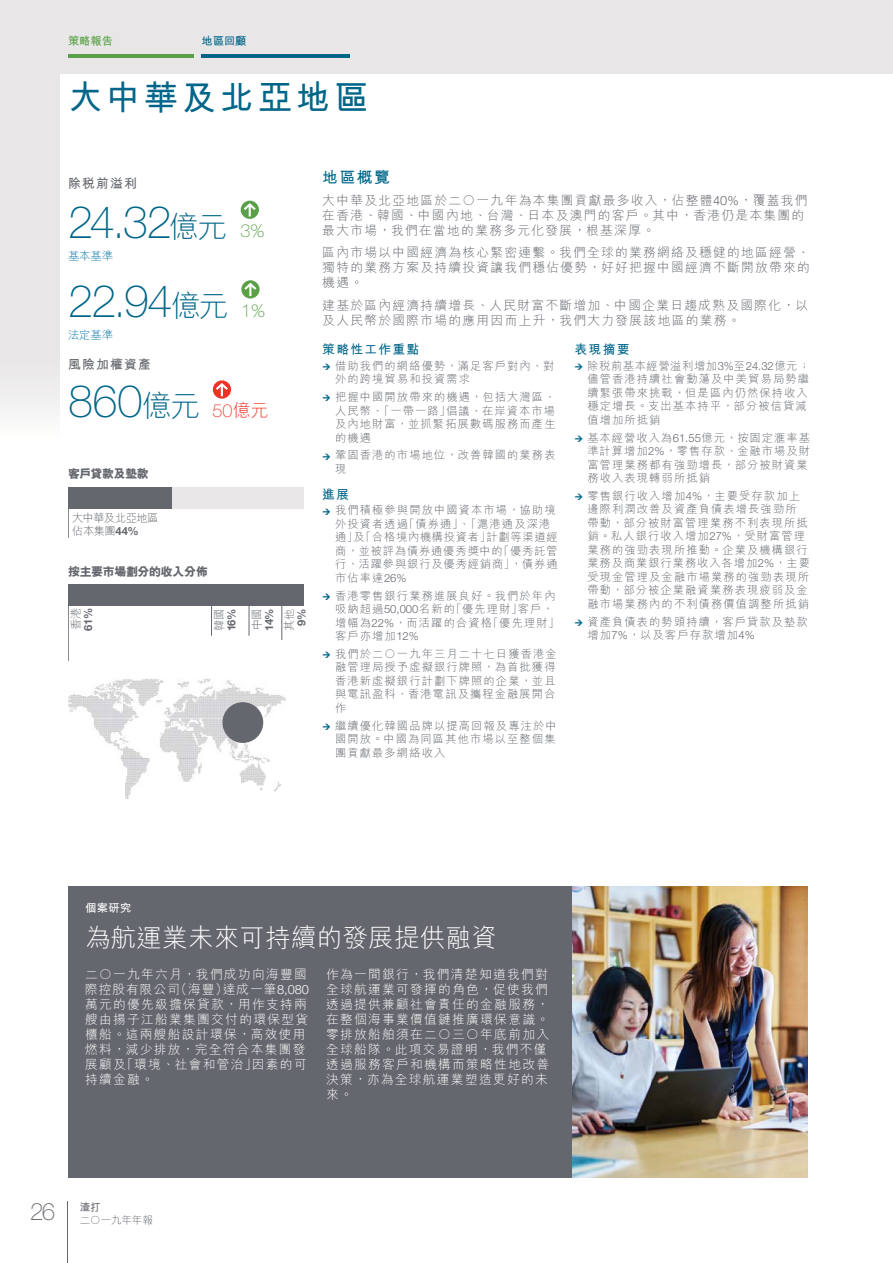
<style>
.page{position:relative;width:893px;height:1263px;background:#fff}
.page>*{position:absolute;margin:0;border:0;box-sizing:border-box;transform-origin:0 0}
.t1{font:100 45px "Helvetica Neue";letter-spacing:-.03em;color:#006689}
.t2{font:34.5px "M Hei HK Bold E Ten B5 H";letter-spacing:.1em;color:#006689}
.t3{font:25.5px "M Hei HK Light E Ten B5 H";letter-spacing:.01em;color:#fff}
.t4{font:100 24px "Helvetica Neue";color:#64676d}
.t5{font:15.75px "M Hei HK Bold E Ten B5 H";color:#006689}
.t6{font:12.75px/15px "M Hei HK Light E Ten B5 H";letter-spacing:.1em;color:#fff}
.t7{font:12.75px/15px "M Hei HK Light E Ten B5 H";letter-spacing:.1em;color:#64676d}
.t8{font:12.75px "M Hei HK Bold E Ten B5 H";letter-spacing:.1em;color:#006689}
.t9{font:12.75px "M Hei HK Bold E Ten B5 H";letter-spacing:.1em;color:#64676d}
.t10{font:12px "M Hei HK Xbold E Ten B5 H";letter-spacing:-.03em;color:#64676d}
.t11{font:11.25px/13.5px "M Hei HK Light E Ten B5 H";letter-spacing:.1em;color:#64676d}
.t12{font:11.25px/13.5px "M Hei HK Light E Ten B5 H";letter-spacing:.08em;color:#64676d}
.t13{font:11.25px/12.8px "M Hei HK Light E Ten B5 H";letter-spacing:-.045em;color:#64676d}
.t14{font:700 11.25px "Helvetica Neue LT Std";color:#64676d}
.t15{font:11.25px "M Hei HK Light E Ten B5 H";color:#0073a3}
.t16{font:11.25px "M Hei HK Bold E Ten B5 H";color:#59a046}
.t17{font:11.25px "M Hei HK Bold E Ten B5 H";color:#006689}
.t18{font:11.25px "M Hei HK Bold E Ten B5 H";color:#fff}
.t19{font:10.5px "M Hei HK Light E Ten B5 H";color:#64676d}
.t20{font:10.5px "M Hei HK Bold E Ten B5 H";color:#64676d}
.s1{font-family:"M Hei HK Light E Ten B5 H";font-weight:400;font-size:30px}
.s2{font-size:18px;color:#59a046}
.s3{font-size:18px;color:#ee3224}
.s4{font-family:"M Hei HK Light E Ten B5 H";font-weight:400;font-size:18px;color:#ee3224}
.s5{font-family:"Helvetica Neue LT Std";font-weight:700}
.s6{font-family:"Helvetica Neue";font-weight:300}
.s7{font-family:"M Hei HKS Light E Ten B5 H"}
</style>
<div class="page">
<hr style="left:67px;top:1201px;width:1px;height:62px;background:#64676d">
<div style="left:0;top:0;width:893px;height:409px;background:#e8e6e6"></div>
<hr style="left:68px;top:54px;width:125px;height:3px;background:#59a046">
<hr style="left:202px;top:54px;width:148px;height:3px;background:#006689">
<div style="left:61px;top:74px;width:832px;height:1104px;background:#fff"></div>
<svg style="left:241px;top:201px;width:18px;height:18px"></svg>
<svg style="left:244px;top:203px;width:12px;height:13px"></svg>
<svg style="left:241px;top:280px;width:19px;height:18px"></svg>
<svg style="left:244px;top:283px;width:12px;height:13px"></svg>
<svg style="left:213px;top:380px;width:18px;height:19px"></svg>
<svg style="left:216px;top:383px;width:12px;height:13px"></svg>
<div style="left:68px;top:887px;width:740px;height:291px;background:#64676d"></div>
<img style="left:68px;top:679px;width:218px;height:120px">
<img style="left:222px;top:702px;width:41px;height:41px;border-radius:50%">
<div style="left:68px;top:487px;width:235px;height:21px;background:#e9e7e7"></div>
<div style="left:68px;top:487px;width:103px;height:21px;background:#64676d"></div>
<hr style="left:68px;top:487px;width:1px;height:51px;background:#64676d">
<div style="left:68px;top:585px;width:235px;height:21px;background:#64676d"></div>
<hr style="left:68px;top:585px;width:1px;height:76px;background:#64676d">
<hr style="left:211px;top:585px;width:1px;height:51px;background:#64676d">
<hr style="left:249px;top:585px;width:1px;height:51px;background:#64676d">
<hr style="left:282px;top:585px;width:1px;height:55px;background:#64676d">
<img style="left:573px;top:887px;width:235px;height:291px">
<p class="t16" style="left:68px;top:36px;width:46px">策略報告</p>
<p class="t17" style="left:202px;top:36px;width:46px">地區回顧</p>
<h2 class="t2" style="left:68px;top:84px;width:302px">大中華及北亞地區</h2>
<p class="t9" style="left:68px;top:178px;width:70px">除稅前溢利</p>
<h1 class="t1" style="left:68px;top:206px;width:198px">24.32<span class="s1">億元</span> <span class="s2">3%</span></h1>
<p class="t15" style="left:68px;top:251px;width:46px">基本基準</p>
<h1 class="t1" style="left:68px;top:285px;width:198px">22.94<span class="s1">億元</span> <span class="s2">1%</span></h1>
<p class="t15" style="left:68px;top:331px;width:46px">法定基準</p>
<p class="t9" style="left:68px;top:359px;width:84px">風險加權資產</p>
<h1 class="t1" style="left:68px;top:385px;width:202px">860<span class="s1">億元</span> <span class="s3">50</span><span class="s4">億元</span></h1>
<p class="t10" style="left:68px;top:469px;width:82px">客戶貸款及墊款</p>
<p class="t13" style="left:72px;top:513px;width:88px">大中華及北亞地區佔本集團<span class="s5">44%</span></p>
<p class="t10" style="left:68px;top:567px;width:141px">按主要市場劃分的收入分佈</p>
<p class="t11" style="left:71px;top:630px;width:24px;rotate:-90deg">香港</p>
<p class="t14" style="left:82px;top:631px;width:24px;rotate:-90deg">61%</p>
<p class="t11" style="left:214px;top:631px;width:24px;rotate:-90deg">韓國</p>
<p class="t14" style="left:225px;top:631px;width:24px;rotate:-90deg">16%</p>
<p class="t11" style="left:252px;top:630px;width:23px;rotate:-90deg">中國</p>
<p class="t14" style="left:263px;top:631px;width:24px;rotate:-90deg">14%</p>
<p class="t11" style="left:284px;top:630px;width:23px;rotate:-90deg">其他</p>
<p class="t14" style="left:295px;top:626px;width:19px;rotate:-90deg">9%</p>
<h3 class="t5" style="left:322px;top:172px;width:69px">地區概覽</h3>
<p class="t7" style="left:322px;top:194px;width:487px">大中華及北亞地區於二〇一九年為本集團貢獻最多收入，佔整體<span class="s6">40%</span>，覆蓋我們在香港、韓國、中國內地、台灣、日本及澳門的客戶。其中，香港仍是本集團的最大市場，我們在當地的業務多元化發展，根基深厚。</p>
<p class="t7" style="left:322px;top:247px;width:489px;text-align:justify">區內市場以中國經濟為核心緊密連繫。我們全球的業務網絡及穩健的地區經營、獨特的業務方案及持續投資讓我們穩佔優勢，好好把握中國經濟不斷開放帶來的機遇。</p>
<p class="t7" style="left:322px;top:299px;width:487px">建基於區內經濟持續增長、人民財富不斷增加、中國企業日趨成熟及國際化，以及人民幣於國際市場的應用因而上升，我們大力發展該地區的業務。</p>
<p class="t8" style="left:322px;top:344px;width:98px">策略性工作重點</p>
<p class="t11" style="left:335px;top:360px;width:221px">借助我們的網絡優勢，滿足客戶對內、對外的跨境貿易和投資需求</p>
<p class="t11" style="left:335px;top:392px;width:222px;text-align:justify">把握中國開放帶來的機遇，包括大灣區、人民幣、「一帶一路」倡議、在岸資本市場及內地財富，並抓緊拓展數碼服務而產生的機遇</p>
<p class="t11" style="left:335px;top:450px;width:222px">鞏固香港的市場地位，改善韓國的業務表現</p>
<p class="t8" style="left:322px;top:489px;width:28px">進展</p>
<p class="t12" style="left:335px;top:505px;width:224px">我們積極參與開放中國資本市場，協助境外投資者透過「債券通」、「滬港通及深港通」及「合格境內機構投資者」計劃等渠道經商，並被評為債券通優秀獎中的「優秀託管行、活躍參與銀行及優秀經銷商」，債券通市佔率達<span class="s6">26%</span></p>
<p class="t11" style="left:335px;top:590px;width:226px">香港零售銀行業務進展良好。我們於年內吸納超過<span class="s6">50,000</span>名新的「優先理財」客戶，增幅為<span class="s6">22%</span>，而活躍的合資格「優先理財」客戶亦增加<span class="s6">12%</span></p>
<p class="t11" style="left:335px;top:648px;width:223px;text-align:justify">我們於二〇一九年三月二十七日獲香港金融管理局授予虛擬銀行牌照，為首批獲得香港新虛擬銀行計劃下牌照的企業，並且與電訊盈科、香港電訊及攜程金融展開合作</p>
<p class="t11" style="left:335px;top:720px;width:223px;text-align:justify">繼續優化韓國品牌以提高回報及專注於中國開放。中國為同區其他市場以至整個集團貢獻最多網絡收入</p>
<p class="t8" style="left:575px;top:344px;width:56px">表現摘要</p>
<p class="t11" style="left:587px;top:360px;width:224px">除稅前基本經營溢利增加<span class="s6">3%</span>至<span class="s6">24.32</span>億元；儘管香港持續社會動蕩及中美貿易局勢繼續緊張帶來挑戰，但是區內仍然保持收入穩定增長。支出基本持平，部分被信貸減值增加所抵銷</p>
<p class="t11" style="left:587px;top:432px;width:224px">基本經營收入為<span class="s6">61.55</span>億元，按固定滙率基準計算增加<span class="s6">2%</span>，零售存款、金融市場及財富管理業務都有強勁增長，部分被財資業務收入表現轉弱所抵銷</p>
<p class="t11" style="left:587px;top:490px;width:224px">零售銀行收入增加<span class="s6">4%</span>，主要受存款加上邊際利潤改善及資產負債表增長強勁所帶動，部分被財富管理業務不利表現所抵銷。私人銀行收入增加<span class="s6">27%</span>，受財富管理業務的強勁表現所推動。企業及機構銀行業務及商業銀行業務收入各增加<span class="s6">2%</span>，主要受現金管理及金融市場業務的強勁表現所帶動，部分被企業融資業務表現疲弱及金融市場業務內的不利債務價值調整所抵銷</p>
<p class="t11" style="left:587px;top:616px;width:222px">資產負債表的勢頭持續，客戶貸款及墊款增加<span class="s6">7%</span>，以及客戶存款增加<span class="s6">4%</span></p>
<p class="t18" style="left:85px;top:903px;width:48px">個案研究</p>
<h3 class="t3" style="left:85px;top:928px;width:413px">為航運業未來可持續的發展提供融資</h3>
<p class="t6" style="left:85px;top:969px;width:225px">二〇一九年六月，我們成功向海豐國際控<span class="s7">股</span>有限公司（海豐）達成一筆<span class="s6">8,080</span>萬元的優先級擔保貸款，用作支持兩艘由揚子江船業集團交付的環保型貨櫃船。這兩艘船設計環保，高效使用燃料，減少排放，完全符合本集團發展顧及「環境、社會和管治」因素的可持續金融。</p>
<p class="t6" style="left:326px;top:969px;width:225px">作為一間銀行，我們清楚知道我們對全球航運業可發揮的角色，促使我們透過提供兼顧社會責任的金融服務，在整個海事業價值鏈推廣環保意識。零排放船舶須在二〇三〇年底前加入全球船隊。此項交易證明，我們不僅透過服務客戶和機構而策略性地改善決策，亦為全球航運業塑造更好的未來。</p>
<p class="t20" style="left:80px;top:1203px;width:22px">渣打</p>
<h3 class="t4" style="left:30px;top:1203px;width:27px">26</h3>
<p class="t19" style="left:80px;top:1216px;width:75px">二○一九年年報</p>
</div>
